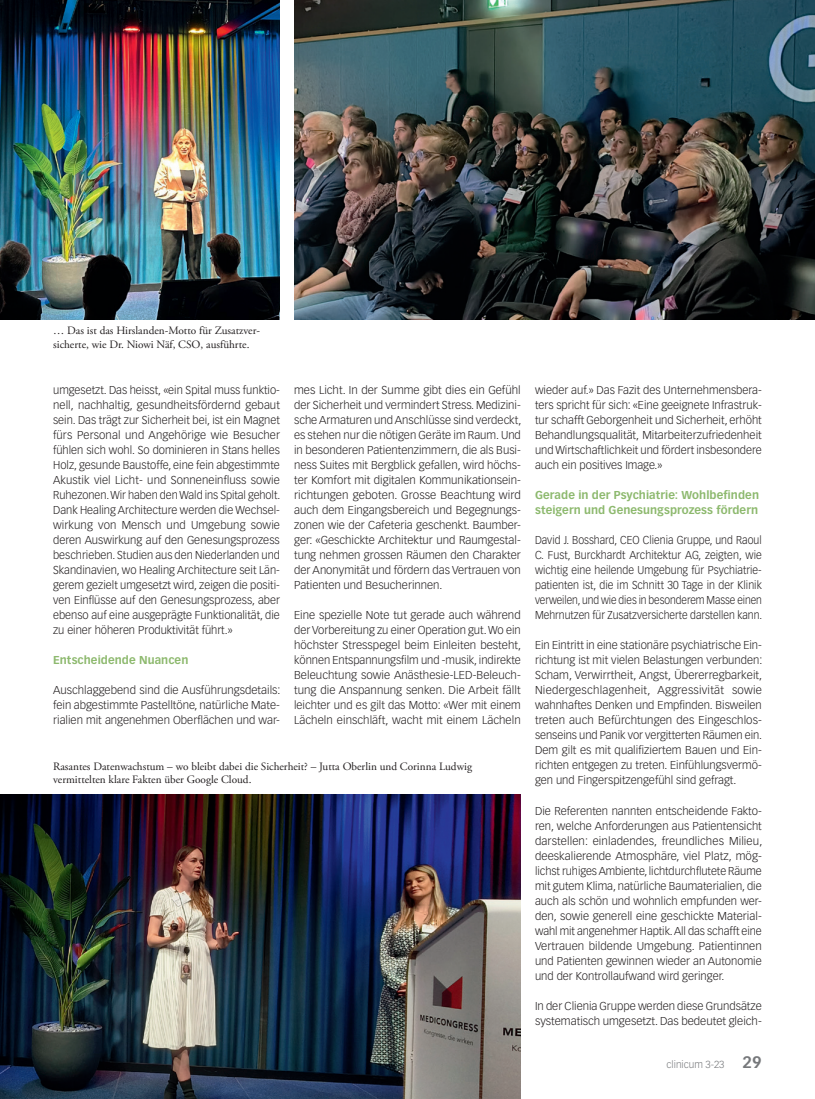
<style>
.page{position:relative;width:815px;height:1099px;background:#fff}
.page>*{position:absolute;margin:0;border:0;box-sizing:border-box;transform-origin:0 0}
.Lauftext{font:300 11.25px/15px "Vectora LT Std";color:#231f20;text-align:justify}
.Lauftext-2{font:300 11.25px/15px "Vectora LT Std";color:#231f20;text-align:justify;scale:.93 1}
.Legende{font:11.25px/13.5px "Adobe Garamond Pro";color:#231f20}
.ZT_Special{font:700 11.25px/15px "Vectora LT Std";letter-spacing:.005em;color:#8db96e}
.t1{font:300 10px "Vectora LT Std";color:#76787b}
.s1{font-weight:700;font-size:16.25px}
</style>
<div class="page">
<img style="left:0;top:0;width:280px;height:319px">
<img style="left:0;top:794px;width:521px;height:304px">
<img style="left:294px;top:0;width:521px;height:319px">
<p class="Legende" style="left:53px;top:324px;width:208px">… Das ist das Hirslanden-Motto für Zusatzver&shy;sicherte, wie Dr. Niowi Näf, CSO, ausführte.</p>
<p class="Lauftext" style="left:53px;top:383px;width:229px">umgesetzt. Das heisst, «ein Spital muss funktio&shy;nell, nachhaltig, gesundheitsfördernd gebaut sein. Das trägt zur Sicherheit bei, ist ein Magnet fü rs Personal und Angehörige wie Besucher fühlen sich wohl. So dominieren in Stans helles Holz, gesunde Baustoffe, eine fein abgestimmte Akustik viel Licht- und Sonneneinfluss sowie Ruhezonen. Wir haben den Wald ins Spital geholt.<br>Dank Healing Architecture werden die Wechsel&shy;wirkung von Mensch und Umgebung sowie deren Auswirkung auf den Genesungsprozess beschrieben. Studien aus den Niederlanden und Skandinavien, wo Healing Architecture seit Län&shy;gerem gezielt umgesetzt wird, zeigen die positi&shy;ven Einflüsse auf den Genesungsprozess, aber ebenso auf eine ausgeprägte Funktionalität, die zu einer höheren Produktivität führt.»</p>
<p class="ZT_Special" style="left:53px;top:653px;width:137px">Entscheidende Nuancen</p>
<p class="Lauftext" style="left:53px;top:683px;width:229px">Auschlaggebend sind die Ausführungsdetails: fein abgestimmte Pastelltöne, natü rliche Mate&shy;rialien mit angenehmen Oberflächen und war-</p>
<p class="Lauftext" style="left:294px;top:383px;width:229px">mes Licht. In der Summe gibt dies ein Gefü hl der Sicherheit und vermindert Stress. Medizini&shy;sche Armaturen und Anschlüsse sind verdeckt, es stehen nur die nötigen Geräte im Raum. Und in besonderen Patientenzimmern, die als Busi&shy;ness Suites mit Bergblick gefallen, wird höchs&shy;ter Komfort mit digitalen Kommunikationsein&shy;richtungen geboten. Grosse Beachtung wird auch dem Eingangsbereich und Begegnungs&shy;zonen wie der Cafeteria geschenkt. Baumber&shy;ger: «Geschickte Architektur und Raumgestal&shy;tung nehmen grossen Räumen den Charakter der Anonymität und fördern das Vertrauen von Patienten und Besucherinnen.</p>
<p class="Lauftext" style="left:294px;top:608px;width:229px">Eine spezielle Note tut gerade auch während der Vorbereitung zu einer Operation gut. Wo ein höchster Stresspegel beim Einleiten besteht, können Entspannungsfilm und -musik, indirekte Beleuchtung sowie Anästhesie-LED-Beleuch&shy;tung die Anspannung senken. Die Arbeit fällt leichter und es gilt das Motto: «Wer mit einem Lächeln einschläft, wacht mit einem Lächeln</p>
<p class="Legende" style="left:53px;top:759px;width:420px">Rasantes Datenwachstum – wo bleibt dabei die Sicherheit? – Jutta Oberlin und Corinna Ludwig vermittelten klare Fakten über Google Cloud.</p>
<p class="Lauftext" style="left:535px;top:383px;width:228px">wieder auf.» Das Fazit des Unternehmensbera&shy;ters spricht für sich: «Eine geeignete Infrastruk&shy;tur schafft Geborgenheit und Sicherheit, erhöht Behandlungsqualität, Mitarbeiterzufriedenheit und Wirtschaftlichkeit und fördert insbesondere auch ein positives Image.»</p>
<p class="ZT_Special" style="left:535px;top:488px;width:226px">Gerade in der Psychiatrie: Wohlbefinden steigern und Genesungsprozess fördern</p>
<p class="Lauftext-2" style="left:535px;top:533px;width:246px">David J. Bosshard, CEO Clienia Gruppe, und Raoul C. Fust, Burckhardt Architektur AG, zeigten, wie wichtig eine heilende Umgebung für Psychiatrie&shy;patienten ist, die im Schnitt 30 Tage in der Klinik verweilen, und wie dies in besonderem Masse einen Mehrnutzen für Zusatzversicherte darstellen kann.</p>
<p class="Lauftext" style="left:535px;top:638px;width:229px;text-align:left">Ein Eintritt in eine stationäre psychiatrische Ein&shy;richtung ist mit vielen Belastungen verbunden:<br>Scham, Verwirrtheit, Angst, Übererregbarkeit, Niedergeschlagenheit, Aggressivität sowie wahnhaftes Denken und Empfinden. Bisweilen treten auch Befürchtungen des Eingeschlos&shy;senseins und Panik vor vergitterten Räumen ein.<br>Dem gilt es mit qualifiziertem Bauen und Ein&shy;richten entgegen zu treten. Einfühlungsvermö&shy;gen und Fingerspitzengefühl sind gefragt.</p>
<p class="Lauftext" style="left:535px;top:803px;width:229px">Die Referenten nannten entscheidende Fakto&shy;ren, welche Anforderungen aus Patientensicht darstellen: einladendes, freundliches Milieu, deeskalierende Atmosphäre, viel Platz, mög&shy;lichst ruhiges Ambiente, lichtdurchflutete Räume mit gutem Klima, natürliche Baumaterialien, die auch als schön und wohnlich empfunden wer&shy;den, sowie generell eine geschickte Material&shy;wahl mit angenehmer Haptik. All das schafft eine Vertrauen bildende Umgebung. Patientinnen und Patienten gewinnen wieder an Autonomie und der Kontrollaufwand wird geringer.</p>
<p class="Lauftext" style="left:535px;top:998px;width:228px">In der Clienia Gruppe werden diese Grundsätze systematisch umgesetzt. Das bedeutet gleich-</p>
<p class="t1" style="left:667px;top:1058px;width:97px">clinicum 3-23 <span class="s1">29</span></p>
</div>
